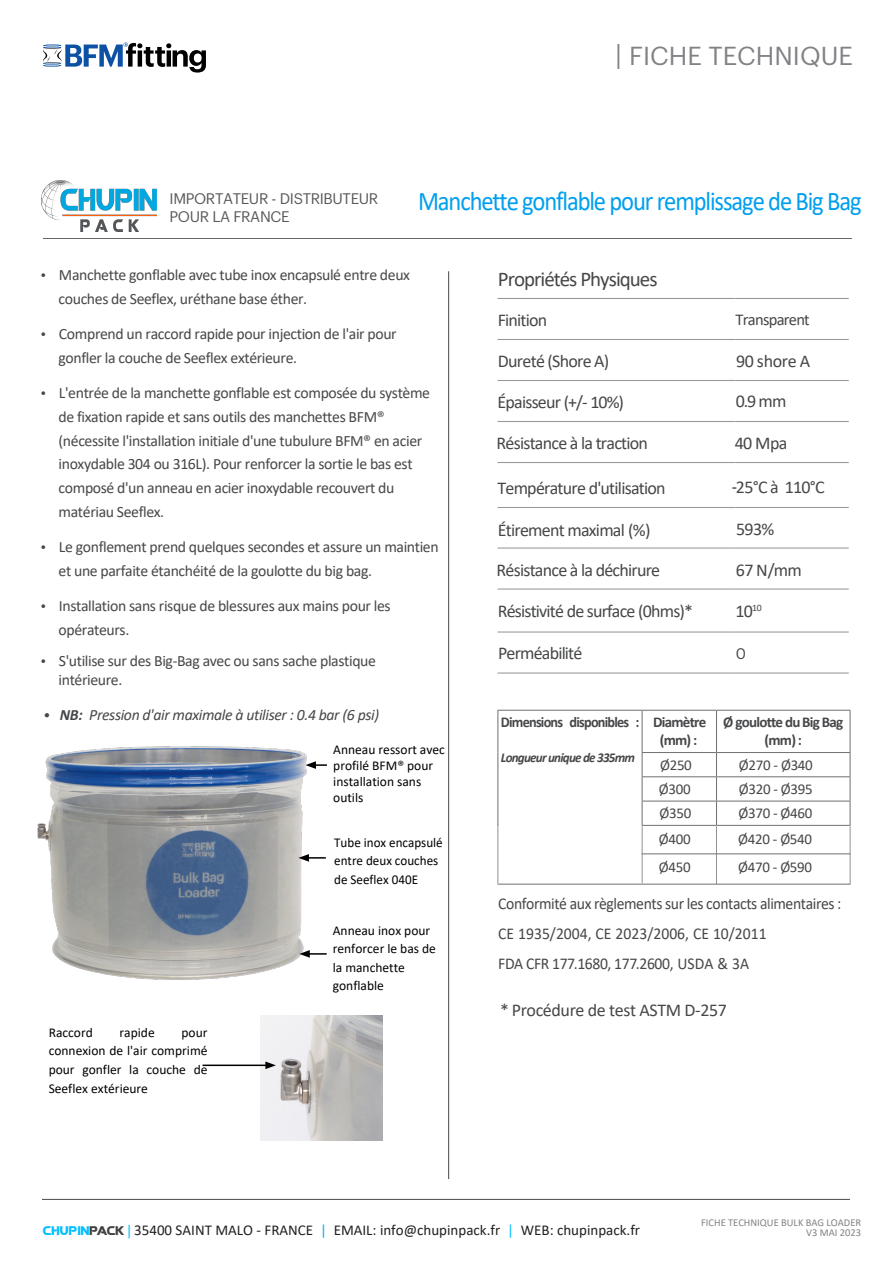
<style>
.page{position:relative;width:893px;height:1263px;background:#fff}
.page>*{position:absolute;margin:0;border:0;box-sizing:border-box;transform-origin:0 0}
.t1{font:27px "Calibri";letter-spacing:-.045em;color:#009fee;scale:.91 1}
.t2{font:25.5px "Graphik";color:#808285}
.t3{font:21px "Calibri";letter-spacing:-.05em;color:#464749}
.t4{font:18px "Calibri";letter-spacing:-.04em;color:#464749}
.t5{font:18px "Calibri";letter-spacing:-.02em;color:#464749}
.t6{font:16.5px/29.7px "Calibri";letter-spacing:-.025em;color:#464749;scale:.95 1}
.t7{font:16.5px "Calibri";letter-spacing:-.045em;color:#464749}
.t8{font:15.75px/23.7px "Calibri";letter-spacing:-.025em;color:#464749}
.t9{font:italic 15.75px "Calibri";letter-spacing:-.025em;color:#464749}
.t10{font:15px "Calibri";color:#231f20}
.t11{font:15px "Calibri";letter-spacing:-.02em;color:#464749}
.t12{font:15px "Graphik";letter-spacing:-.025em;color:#58595b}
.t13{font:700 15px/18px "Calibri";letter-spacing:-.05em;color:#464749;text-align:center}
.t14{font:700 15px "Calibri";letter-spacing:-.05em;color:#464749;scale:.95 1}
.t15{font:15px "Graphik";color:#464749}
.t16{font:13.5px/18.6px "Calibri";color:#000}
.t17{font:italic 700 13.5px "Calibri";letter-spacing:-.055em;color:#464749}
.t18{font:10.5px "Calibri";color:#808285}
.s1{font-size:27px}
.s2{font-family:"Graphik"}
.s3{font-family:"Graphik";font-weight:600}
.s4{font-weight:700}
.s5{font-style:inherit}
.s6{font-family:"ROBOTECHGP";font-size:18px;color:#00bfff}
.s7{font-family:"ROBOTECHGP";font-size:18px;color:#404040}
.s8{font-family:"Minion Pro";font-weight:700;font-size:13.5px;color:#00bfff}
.s9{color:#00aeef}
.s10{color:#00bfff}
</style>
<div class="page">
<hr style="left:43px;top:238px;width:809px;height:1px;background:#464749">
<hr style="left:42px;top:1199px;width:808px;height:1px;background:#464749">
<svg style="left:43px;top:43px;width:163px;height:30px"></svg>
<img style="left:261px;top:1016px;width:121px;height:124px">
<hr style="left:736px;top:507px;width:113px;height:1px;background:#97999c">
<hr style="left:497px;top:507px;width:239px;height:1px;background:#97999c">
<hr style="left:497px;top:631px;width:239px;height:1px;background:#97999c">
<hr style="left:736px;top:631px;width:113px;height:1px;background:#97999c">
<hr style="left:497px;top:672px;width:239px;height:2px;background:#97999c">
<hr style="left:736px;top:672px;width:113px;height:2px;background:#97999c">
<hr style="left:448px;top:271px;width:1px;height:908px;background:#464749">
<hr style="left:203px;top:1064px;width:65px;height:2px;background:#000">
<svg style="left:265px;top:1061px;width:11px;height:8px"></svg>
<img style="left:37px;top:746px;width:270px;height:234px">
<svg style="left:305px;top:761px;width:22px;height:8px"></svg>
<svg style="left:298px;top:854px;width:28px;height:8px"></svg>
<hr style="left:307px;top:953px;width:20px;height:2px;background:#000">
<svg style="left:299px;top:950px;width:11px;height:8px"></svg>
<hr style="left:497px;top:710px;width:145px;height:1px;background:#6d6f72">
<hr style="left:497px;top:711px;width:1px;height:41px;background:#6d6f72">
<hr style="left:642px;top:710px;width:74px;height:1px;background:#6d6f72">
<hr style="left:642px;top:711px;width:1px;height:41px;background:#6d6f72">
<hr style="left:716px;top:710px;width:134px;height:1px;background:#6d6f72">
<hr style="left:716px;top:711px;width:1px;height:41px;background:#6d6f72">
<hr style="left:850px;top:711px;width:1px;height:41px;background:#6d6f72">
<hr style="left:642px;top:752px;width:74px;height:1px;background:#6d6f72">
<hr style="left:716px;top:752px;width:134px;height:1px;background:#6d6f72">
<hr style="left:642px;top:776px;width:74px;height:1px;background:#6d6f72">
<hr style="left:716px;top:776px;width:134px;height:1px;background:#6d6f72">
<svg style="left:497px;top:752px;width:1px;height:73px"></svg>
<hr style="left:642px;top:801px;width:74px;height:1px;background:#6d6f72">
<svg style="left:642px;top:753px;width:1px;height:72px"></svg>
<hr style="left:716px;top:801px;width:134px;height:1px;background:#6d6f72">
<svg style="left:716px;top:753px;width:1px;height:72px"></svg>
<svg style="left:850px;top:753px;width:1px;height:72px"></svg>
<hr style="left:497px;top:825px;width:1px;height:58px;background:#6d6f72">
<hr style="left:642px;top:825px;width:74px;height:1px;background:#6d6f72">
<hr style="left:641px;top:826px;width:2px;height:57px;background:#6d6f72">
<hr style="left:716px;top:825px;width:134px;height:1px;background:#6d6f72">
<hr style="left:716px;top:826px;width:1px;height:58px;background:#6d6f72">
<hr style="left:849px;top:826px;width:2px;height:58px;background:#6d6f72">
<hr style="left:497px;top:884px;width:145px;height:1px;background:#6d6f72">
<hr style="left:642px;top:884px;width:74px;height:1px;background:#6d6f72">
<hr style="left:716px;top:884px;width:134px;height:1px;background:#6d6f72">
<img style="left:41px;top:181px;width:116px;height:50px">
<hr style="left:736px;top:298px;width:113px;height:1px;background:#97999c">
<hr style="left:736px;top:339px;width:113px;height:1px;background:#97999c">
<hr style="left:736px;top:380px;width:113px;height:1px;background:#97999c">
<hr style="left:736px;top:421px;width:113px;height:1px;background:#97999c">
<hr style="left:736px;top:462px;width:113px;height:1px;background:#97999c">
<hr style="left:497px;top:298px;width:239px;height:1px;background:#97999c">
<hr style="left:497px;top:339px;width:239px;height:1px;background:#97999c">
<hr style="left:497px;top:380px;width:239px;height:1px;background:#97999c">
<hr style="left:497px;top:421px;width:239px;height:1px;background:#97999c">
<hr style="left:497px;top:462px;width:239px;height:1px;background:#97999c">
<hr style="left:736px;top:547px;width:113px;height:1px;background:#97999c">
<hr style="left:736px;top:588px;width:113px;height:2px;background:#97999c">
<hr style="left:497px;top:547px;width:239px;height:1px;background:#97999c">
<hr style="left:497px;top:588px;width:239px;height:2px;background:#97999c">
<hr style="left:642px;top:853px;width:74px;height:1px;background:#6d6f72">
<hr style="left:716px;top:853px;width:134px;height:1px;background:#6d6f72">
<h2 class="t2" style="left:615px;top:36px;width:239px"><span class="s1">|</span> FICHE TECHNIQUE</h2>
<p class="t12" style="left:170px;top:187px;width:210px">IMPORTATEUR - DISTRIBUTEUR</p>
<h1 class="t1" style="left:418px;top:182px;width:489px">Manchette gonflable pour remplissage de Big Bag</h1>
<p class="t12" style="left:170px;top:205px;width:121px">POUR LA FRANCE</p>
<p class="t8" style="left:59px;top:262px;width:353px;text-indent:-18px"><span class="s2">•</span> Manchette gonflable avec tube inox encapsulé entre deux couches de Seeflex, uréthane base éther.</p>
<p class="t8" style="left:59px;top:322px;width:340px;text-indent:-18px"><span class="s2">•</span> Comprend un raccord rapide pour injection de l'air pour gonfler la couche de Seeflex extérieure.</p>
<p class="t8" style="left:59px;top:381px;width:373px;text-indent:-18px"><span class="s2">•</span> L'entrée de la manchette gonflable est composée du système de fixation rapide et sans outils des manchettes BFM® (nécessite l'installation initiale d'une tubulure BFM® en acier inoxydable 304 ou 316L). Pour renforcer la sortie le bas est composé d'un anneau en acier inoxydable recouvert du matériau Seeflex.</p>
<p class="t8" style="left:59px;top:535px;width:382px;text-indent:-18px"><span class="s2">•</span> Le gonflement prend quelques secondes et assure un maintien et une parfaite étanchéité de la goulotte du big bag.</p>
<p class="t8" style="left:59px;top:594px;width:334px;text-indent:-18px"><span class="s2">•</span> Installation sans risque de blessures aux mains pour les opérateurs.</p>
<p class="t8" style="left:59px;top:651px;width:319px;line-height:18.9px;text-indent:-18px"><span class="s2">•</span> S'utilise sur des Big-Bag avec ou sans sache plastique intérieure.</p>
<p class="t9" style="left:44px;top:704px;width:336px"><span class="s3">•</span> <span class="s4">NB:</span> Pression d'air maximale à utiliser : 0.4 bar (6 psi)</p>
<p class="t16" style="left:333px;top:741px;width:113px;line-height:16.2px">Anneau ressort avec profilé BFM® pour installation sans outils</p>
<p class="t16" style="left:334px;top:832px;width:110px">Tube inox encapsulé entre deux couches de Seeflex 040E</p>
<p class="t16" style="left:49px;top:1023px;width:46px">Raccord</p>
<p class="t16" style="left:120px;top:1023px;width:37px">rapide</p>
<p class="t16" style="left:49px;top:1023px;width:160px;text-align:justify;text-indent:133px">pour connexion de l'air comprimé pour gonfler la couche de Seeflex extérieure</p>
<p class="t16" style="left:333px;top:920px;width:105px">Anneau inox pour renforcer le bas de la manchette gonflable</p>
<h3 class="t3" style="left:498px;top:265px;width:161px">Propriétés Physiques</h3>
<p class="t4" style="left:498px;top:308px;width:51px">Finition</p>
<p class="t7" style="left:736px;top:308px;width:76px">Transparent</p>
<p class="t4" style="left:498px;top:349px;width:113px">Dureté (Shore A)</p>
<p class="t4" style="left:736px;top:349px;width:76px">90 shore A</p>
<p class="t4" style="left:498px;top:390px;width:128px">Épaisseur (+/- 10%)</p>
<p class="t4" style="left:736px;top:388px;width:52px">0.9 mm</p>
<p class="t4" style="left:496px;top:431px;width:153px">Résistance à la traction</p>
<p class="t4" style="left:735px;top:431px;width:54px">40 Mpa</p>
<p class="t4" style="left:497px;top:476px;width:170px">Température d'utilisation</p>
<p class="t4" style="left:731px;top:475px;width:95px"><span class="s2">-</span>25°C à 110°C</p>
<p class="t4" style="left:498px;top:518px;width:154px">Étirement maximal (%)</p>
<p class="t4" style="left:736px;top:516px;width:40px">593%</p>
<p class="t4" style="left:496px;top:557px;width:165px">Résistance à la déchirure</p>
<p class="t4" style="left:736px;top:557px;width:67px">67 N/mm</p>
<p class="t4" style="left:498px;top:598px;width:197px">Résistivité de surface (0hms)*</p>
<p class="t4" style="left:735px;top:598px;width:28px">10<sup>10</sup></p>
<p class="t4" style="left:498px;top:641px;width:86px">Perméabilité</p>
<p class="t15" style="left:736px;top:642px;width:12px">0</p>
<p class="t14" style="left:501px;top:712px;width:147px">Dimensions disponibles :</p>
<p class="t17" style="left:501px;top:747px;width:136px">Long<span class="s5">u</span>eur unique de <span class="s5">335</span>mm</p>
<p class="t13" style="left:653px;top:713px;width:55px">Diamètre (mm) :</p>
<p class="t13" style="left:723px;top:713px;width:121px">Ø goulotte du Big Bag (mm) :</p>
<p class="t11" style="left:660px;top:754px;width:33px">Ø250</p>
<p class="t11" style="left:739px;top:754px;width:75px">Ø270 - Ø340</p>
<p class="t11" style="left:659px;top:778px;width:33px">Ø300</p>
<p class="t11" style="left:739px;top:778px;width:75px">Ø320 - Ø395</p>
<p class="t11" style="left:660px;top:803px;width:33px">Ø350</p>
<p class="t11" style="left:738px;top:803px;width:75px">Ø370 - Ø460</p>
<p class="t11" style="left:659px;top:828px;width:33px">Ø400</p>
<p class="t11" style="left:738px;top:828px;width:75px">Ø420 - Ø540</p>
<p class="t11" style="left:659px;top:857px;width:33px">Ø450</p>
<p class="t11" style="left:738px;top:857px;width:75px">Ø470 - Ø590</p>
<p class="t6" style="left:498px;top:889px;width:363px">Conformité aux règlements sur les contacts alimentaires :<br>CE 1935/2004, CE 2023/2006, CE 10/2011<br>FDA CFR 177.1680, 177.2600, USDA &amp; 3A</p>
<p class="t5" style="left:500px;top:997px;width:228px">* Procédure de test ASTM D-257</p>
<p class="t18" style="left:701px;top:1215px;width:162px">FICHE TECHNIQUE BULK BAG LOADER</p>
<p class="t10" style="left:43px;top:1219px;width:599px"><span class="s6">CHUPIN</span><span class="s7">PACK</span> <span class="s8">|</span> 35400 SAINT MALO - FRANCE <span class="s9">|</span> EMAIL: info@chupinpack.fr <span class="s10">|</span> WEB: chupinpack.fr</p>
<p class="t18" style="left:806px;top:1226px;width:56px">V3 MAI 2023</p>
</div>
